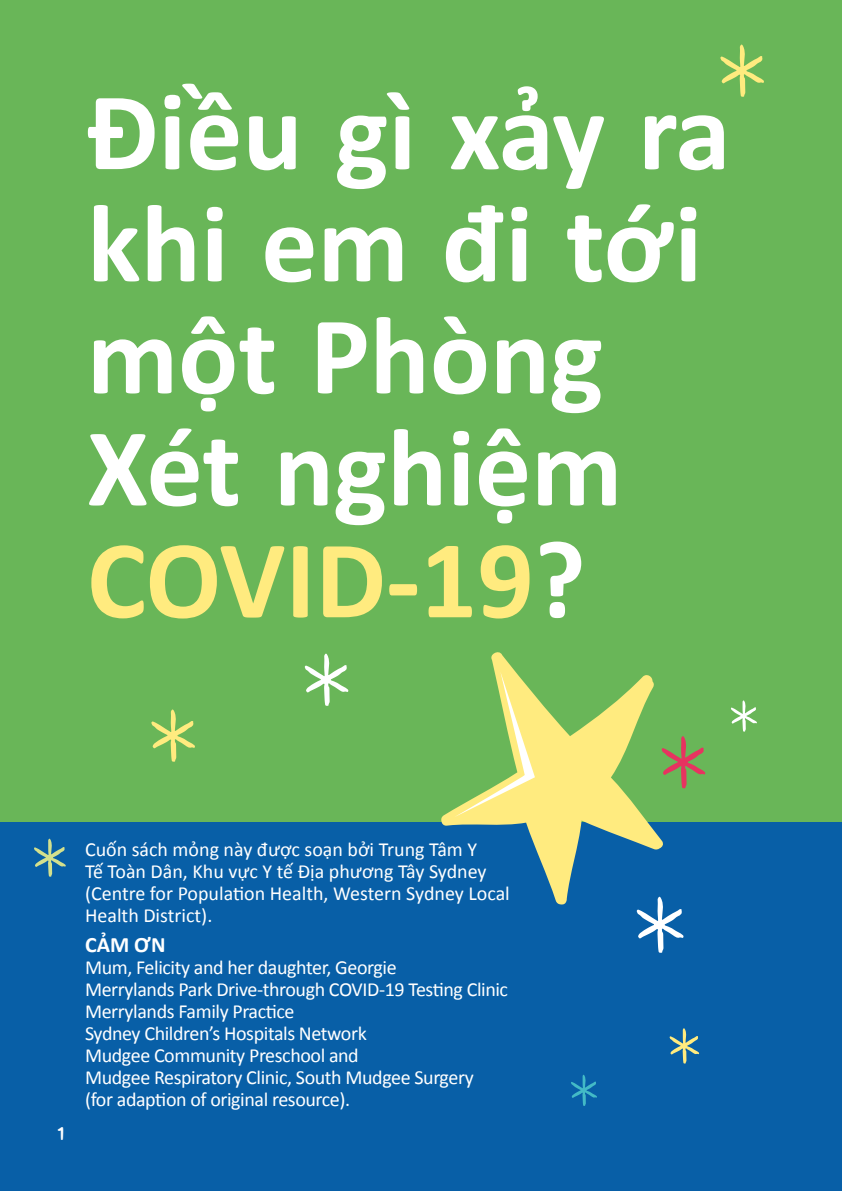
<style>
.page{position:relative;width:842px;height:1191px;background:#69b658}
.page>*{position:absolute;margin:0;border:0;box-sizing:border-box;transform-origin:0 0}
.t1{font:700 112px/112px "Calibri";color:#fff}
.t2{font:25px "Little Bird";color:#fff}
.t3{font:700 22px "Calibri";color:#fff}
.t4{font:20px/22px "Calibri";letter-spacing:-.02em;color:#fff}
.t5{font:20px/22px "Calibri";color:#fff}
.s1{color:#ffeb7f}
</style>
<div class="page">
<div style="left:0;top:822px;width:842px;height:369px;background:#085fa7"></div>
<svg style="left:720px;top:44px;width:44px;height:53px"></svg>
<svg style="left:34px;top:838px;width:32px;height:38px"></svg>
<svg style="left:305px;top:653px;width:43px;height:53px"></svg>
<svg style="left:731px;top:700px;width:26px;height:31px"></svg>
<svg style="left:441px;top:652px;width:222px;height:253px"></svg>
<svg style="left:637px;top:896px;width:47px;height:57px"></svg>
<svg style="left:454px;top:671px;width:81px;height:146px"></svg>
<svg style="left:661px;top:735px;width:44px;height:53px"></svg>
<svg style="left:669px;top:1028px;width:30px;height:35px"></svg>
<svg style="left:151px;top:709px;width:44px;height:53px"></svg>
<svg style="left:571px;top:1074px;width:26px;height:32px"></svg>
<h1 class="t1" style="left:87px;top:72px;width:645px">Điều gì xảy ra khi em đi tới một Phòng<br>Xét nghiệm<br><span class="s1">COVID-19</span>?</h1>
<p class="t2" style="left:57px;top:1125px;width:9px">1</p>
<p class="t5" style="left:85px;top:838px;width:426px">Cuốn sách mỏng này được soạn bởi Trung Tâm Y<br>Tế Toàn Dân, Khu vực Y tế Địa phương Tây Sydney (Centre for Population Health, Western Sydney Local Health District).</p>
<p class="t3" style="left:85px;top:929px;width:82px">CẢM ƠN</p>
<p class="t4" style="left:85px;top:955px;width:425px">Mum, Felicity and her daughter, Georgie<br>Merrylands Park Drive-through COVID-19 Testing Clinic Merrylands Family Practice<br>Sydney Children’s Hospitals Network<br>Mudgee Community Preschool and<br>Mudgee Respiratory Clinic, South Mudgee Surgery<br>(for adaption of original resource).</p>
</div>
